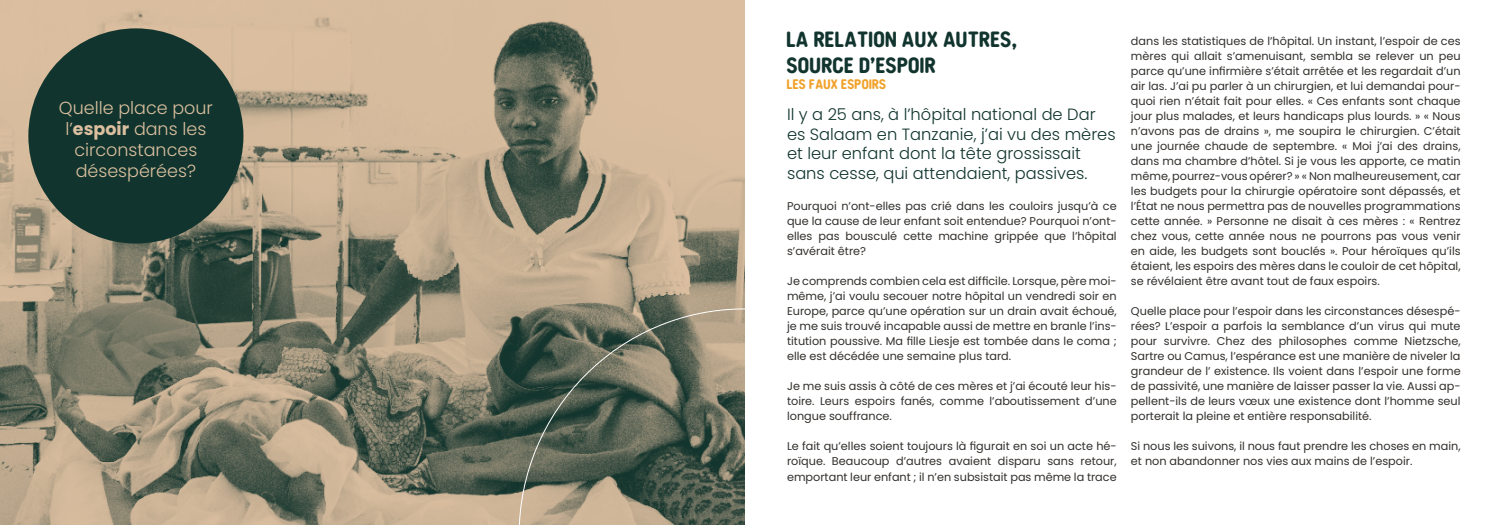
<style>
.page{position:relative;width:1489px;height:525px;background:#fff}
.page>*{position:absolute;margin:0;border:0;box-sizing:border-box;transform-origin:0 0}
.t1{font:700 21.88px/26.2px "Budokan Rounded";color:#11352e}
.t2{font:300 17.5px/21px "Poppins";color:#dbbf9f;text-align:center}
.t3{font:300 16.25px/19.5px "Poppins";color:#11352e}
.t4{font:700 13.75px "Budokan Rounded";color:#f0a22c}
.t5{font:11.25px/15px "Poppins";color:#322f2c;text-align:justify}
.s1{font-weight:700}
</style>
<div class="page">
<img style="left:0;top:0;width:744px;height:524px">
<svg style="left:519px;top:308px;width:226px;height:216px;background:#686d5d"></svg>
<div style="left:28px;top:28px;width:215px;height:215px;background:#11352e;border-radius:50%"></div>
<h2 class="t2" style="left:59px;top:97px;width:155px">Quelle place pour l’<span class="s1">espoir</span> dans les circonstances désespérées?</h2>
<h1 class="t1" style="left:787px;top:26px;width:232px">LA RELATION AUX AUTRES,<br>SOURCE D’ESPOIR</h1>
<p class="t4" style="left:787px;top:77px;width:101px">LES FAUX ESPOIRS</p>
<h3 class="t3" style="left:787px;top:105px;width:330px">Il y a 25 ans, à l’hôpital national de Dar es Salaam en Tanzanie, j’ai vu des mères et leur enfant dont la tête grossissait sans cesse, qui attendaient, passives.</h3>
<p class="t5" style="left:787px;top:199px;width:331px">Pourquoi n’ont-elles pas crié dans les couloirs jusqu’à ce que la cause de leur enfant soit entendue? Pourquoi n’ont&shy;elles pas bousculé cette machine grippée que l’hôpital s’avérait être?</p>
<p class="t5" style="left:787px;top:274px;width:331px">Je comprends combien cela est difficile. Lorsque, père moi&shy;même, j’ai voulu secouer notre hôpital un vendredi soir en Europe, parce qu’une opération sur un drain avait échoué, je me suis trouvé incapable aussi de mettre en branle l’ins&shy;titution poussive. Ma fille Liesje est tombée dans le coma ; elle est décédée une semaine plus tard.</p>
<p class="t5" style="left:787px;top:379px;width:331px">Je me suis assis à côté de ces mères et j’ai écouté leur his&shy;toire. Leurs espoirs fanés, comme l’aboutissement d’une longue souffrance.</p>
<p class="t5" style="left:787px;top:439px;width:331px">Le fait qu’elles soient toujours là figurait en soi un acte hé&shy;roïque. Beaucoup d’autres avaient disparu sans retour, emportant leur enfant ; il n’en subsistait pas même la trace</p>
<p class="t5" style="left:1130px;top:34px;width:331px">dans les statistiques de l’hôpital. Un instant, l’espoir de ces mères qui allait s’amenuisant, sembla se relever un peu parce qu’une infirmière s’était arrêtée et les regardait d’un air las. J’ai pu parler à un chirurgien, et lui demandai pour&shy;quoi rien n’était fait pour elles. « Ces enfants sont chaque jour plus malades, et leurs handicaps plus lourds. » « Nous n’avons pas de drains », me soupira le chirurgien. C’était une journée chaude de septembre. « Moi j’ai des drains, dans ma chambre d’hôtel. Si je vous les apporte, ce matin même, pourrez-vous opérer? » « Non malheureusement, car les budgets pour la chirurgie opératoire sont dépassés, et l’État ne nous permettra pas de nouvelles programmations cette année. » Personne ne disait à ces mères : « Rentrez chez vous, cette année nous ne pourrons pas vous venir en aide, les budgets sont bouclés ». Pour héroïques qu’ils étaient, les espoirs des mères dans le couloir de cet hôpital, se révélaient être avant tout de faux espoirs.</p>
<p class="t5" style="left:1130px;top:304px;width:331px">Quelle place pour l’espoir dans les circonstances désespé&shy;rées? L’espoir a parfois la semblance d’un virus qui mute pour survivre. Chez des philosophes comme Nietzsche, Sartre ou Camus, l’espérance est une manière de niveler la grandeur de l’ existence. Ils voient dans l’espoir une forme de passivité, une manière de laisser passer la vie. Aussi ap&shy;pellent-ils de leurs vœux une existence dont l’homme seul porterait la pleine et entière responsabilité.</p>
<p class="t5" style="left:1130px;top:438px;width:331px">Si nous les suivons, il nous faut prendre les choses en main, et non abandonner nos vies aux mains de l’espoir.</p>
</div>
